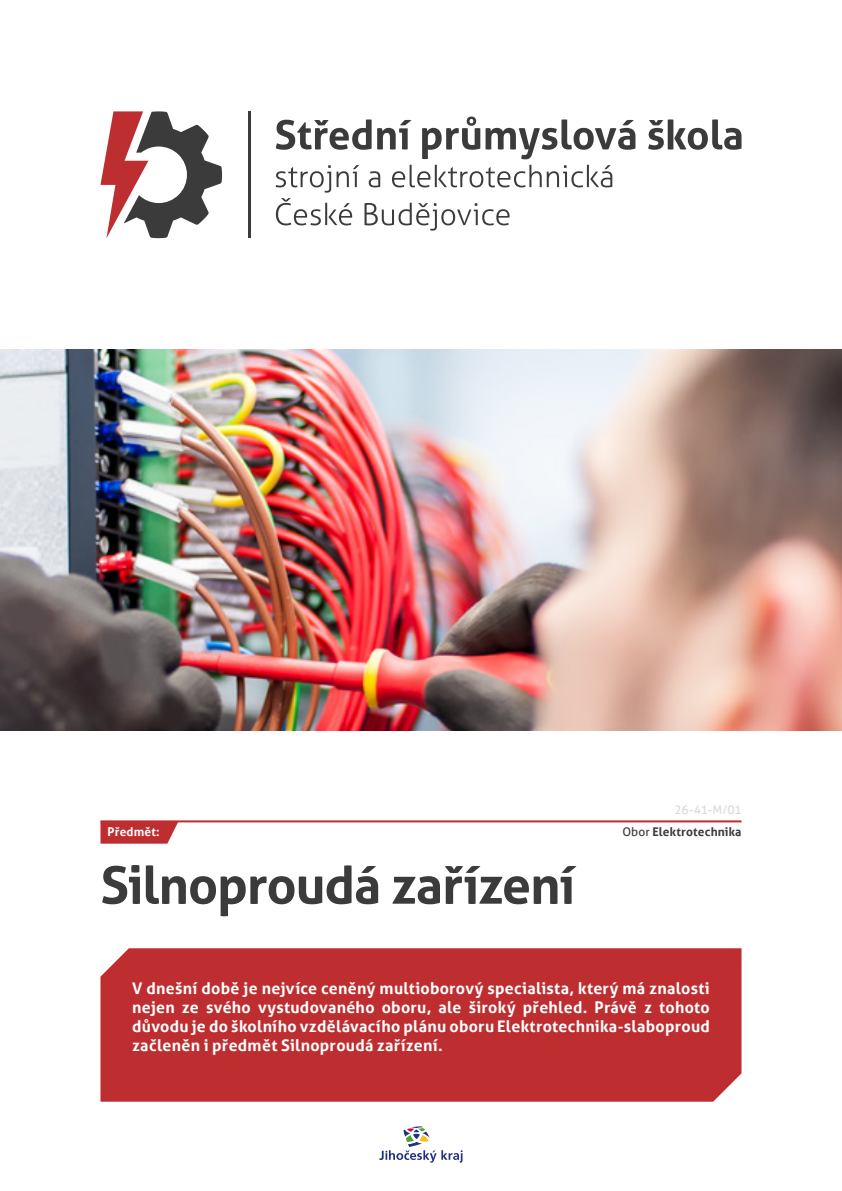
<style>
.page{position:relative;width:842px;height:1191px;background:#fff}
.page>*{position:absolute;margin:0;border:0;box-sizing:border-box;transform-origin:0 0}
.t1{font:700 52px "Aller";letter-spacing:-.02em;color:#3c3b3b}
.t2{font:700 16px/19.2px "Aller";letter-spacing:.02em;color:#fff;text-align:justify}
.t3{font:700 12px "Aller";letter-spacing:.01em;color:#3c3b3b}
.t4{font:12px "Aller";color:#dadada}
.t5{font:700 12px "Aller";letter-spacing:.015em;color:#fff}
.s1{font-weight:400}
</style>
<div class="page">
<img style="left:0;top:349px;width:842px;height:381px">
<hr style="left:248px;top:111px;width:2px;height:127px;background:#3c3b3b">
<svg style="left:276px;top:116px;width:359px;height:43px"></svg>
<svg style="left:648px;top:119px;width:93px;height:31px"></svg>
<svg style="left:276px;top:165px;width:336px;height:66px"></svg>
<svg style="left:100px;top:111px;width:122px;height:127px"></svg>
<div style="left:100px;top:948px;width:641px;height:153px;background:#be2e30"></div>
<svg style="left:100px;top:822px;width:78px;height:21px;background:#c23c3e"></svg>
<hr style="left:100px;top:820px;width:641px;height:2px;background:#be2e30">
<svg style="left:379px;top:1126px;width:83px;height:36px"></svg>
<p class="t4" style="left:674px;top:802px;width:69px">26-41-M/01</p>
<p class="t5" style="left:108px;top:824px;width:54px">Předmět:</p>
<p class="t3" style="left:622px;top:824px;width:121px"><span class="s1">Obor</span> Elektrotechnika</p>
<h1 class="t1" style="left:100px;top:853px;width:476px">Silnoproudá zařízení</h1>
<p class="t2" style="left:132px;top:978px;width:579px">V dnešní době je nejvíce ceněný multioborový specialista, který má znalosti nejen ze svého vystudovaného oboru, ale široký přehled. Právě z tohoto důvodu je do školního vzdělávacího plánu oboru Elektrotechnika-slaboproud začleněn i předmět Silnoproudá zařízení.</p>
</div>
